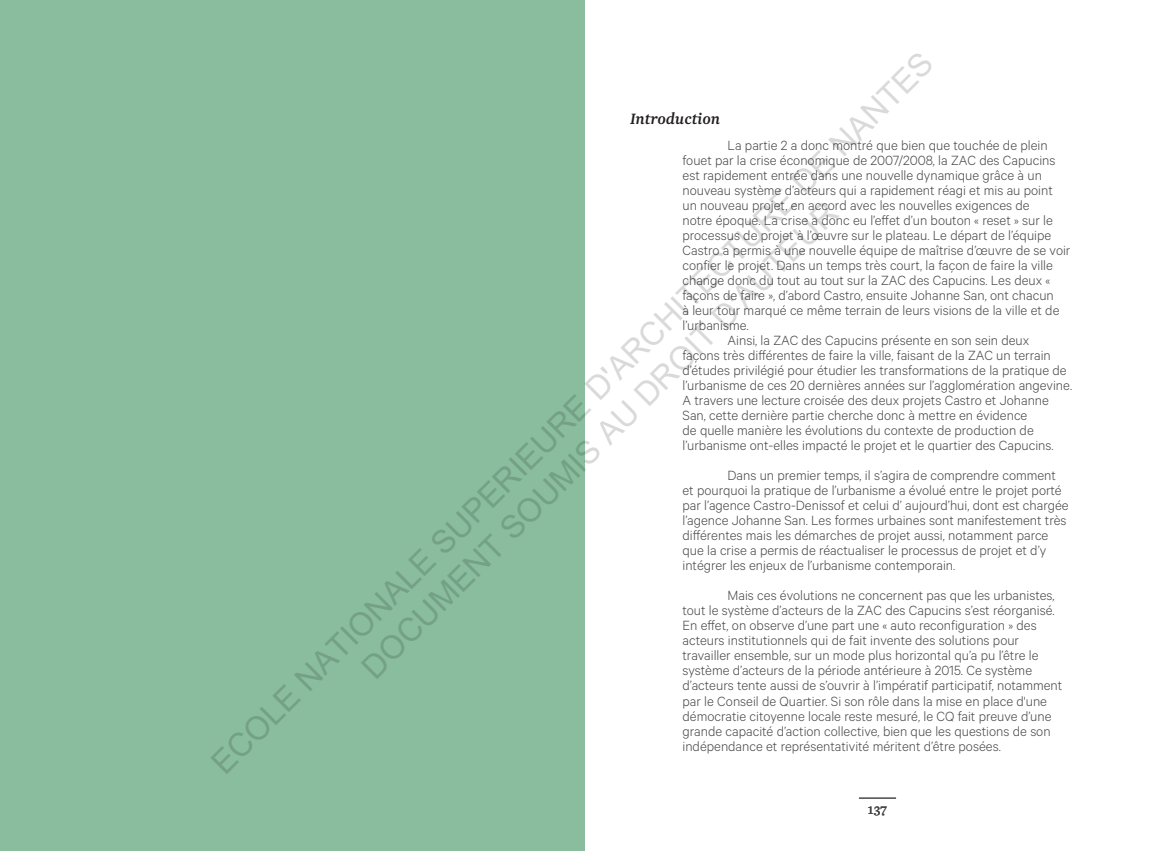
<style>
.page{position:relative;width:1170px;height:851px;background:#fff}
.page>*{position:absolute;margin:0;border:0;box-sizing:border-box;transform-origin:0 0}
.t1{font:32.25px/38.8px "Arial";color:rgb(0 0 0/.15);text-align:center}
.t2{font:italic 500 17.5px "Newzald";color:#231f20}
.t3{font:300 15px/15px "Calibre";color:#474646}
.t4{font:15px "Newzald";color:#474646}
</style>
<div class="page">
<hr style="left:858px;top:797px;width:38px;height:1px;background:#474646">
<div style="left:0;top:0;width:585px;height:850px;background:#89bd9e"></div>
<h1 class="t1" style="left:203px;top:754px;width:1006px;rotate:-45deg">ECOLE NATIONALE SUPERIEURE D'ARCHITECTURE DE NANTES<br>DOCUMENT SOUMIS AU DROIT D'AUTEUR</h1>
<p class="t2" style="left:630px;top:108px;width:92px">Introduction</p>
<p class="t3" style="left:682px;top:137px;width:389px;text-indent:45px">La partie 2 a donc montré que bien que touchée de plein fouet par la crise économique de 2007/2008, la ZAC des Capucins est rapidement entrée dans une nouvelle dynamique grâce à un nouveau système d’acteurs qui a rapidement réagi et mis au point un nouveau projet, en accord avec les nouvelles exigences de<br>notre époque. La crise a donc eu l’effet d’un bouton « reset » sur le processus de projet à l’œuvre sur le plateau. Le départ de l’équipe Castro a permis à une nouvelle équipe de maîtrise d’œuvre de se voir confier le projet. Dans un temps très court, la façon de faire la ville change donc du tout au tout sur la ZAC des Capucins. Les deux « façons de faire », d’abord Castro, ensuite Johanne San, ont chacun<br>à leur tour marqué ce même terrain de leurs visions de la ville et de l’urbanisme.</p>
<p class="t3" style="left:682px;top:332px;width:391px;text-indent:45px">Ainsi, la ZAC des Capucins présente en son sein deux<br>façons très différentes de faire la ville, faisant de la ZAC un terrain d’études privilégié pour étudier les transformations de la pratique de l’urbanisme de ces 20 dernières années sur l’agglomération angevine.</p>
<p class="t3" style="left:682px;top:392px;width:372px">A travers une lecture croisée des deux projets Castro et Johanne San, cette dernière partie cherche donc à mettre en évidence<br>de quelle manière les évolutions du contexte de production de l’urbanisme ont-elles impacté le projet et le quartier des Capucins.</p>
<p class="t3" style="left:682px;top:467px;width:388px;text-indent:45px">Dans un premier temps, il s’agira de comprendre comment et pourquoi la pratique de l’urbanisme a évolué entre le projet porté par l’agence Castro-Denissof et celui d’ aujourd’hui, dont est chargée l’agence Johanne San. Les formes urbaines sont manifestement très différentes mais les démarches de projet aussi, notamment parce que la crise a permis de réactualiser le processus de projet et d’y intégrer les enjeux de l’urbanisme contemporain.</p>
<p class="t3" style="left:682px;top:587px;width:381px;text-indent:45px">Mais ces évolutions ne concernent pas que les urbanistes, tout le système d’acteurs de la ZAC des Capucins s’est réorganisé.<br>En effet, on observe d’une part une « auto reconfiguration » des acteurs institutionnels qui de fait invente des solutions pour travailler ensemble, sur un mode plus horizontal qu’a pu l’être le système d’acteurs de la période antérieure à 2015. Ce système d’acteurs tente aussi de s’ouvrir à l’impératif participatif, notamment par le Conseil de Quartier. Si son rôle dans la mise en place d'une démocratie citoyenne locale reste mesuré, le CQ fait preuve d’une grande capacité d’action collective, bien que les questions de son indépendance et représentativité méritent d’être posées.</p>
<p class="t4" style="left:867px;top:800px;width:21px">137</p>
</div>
